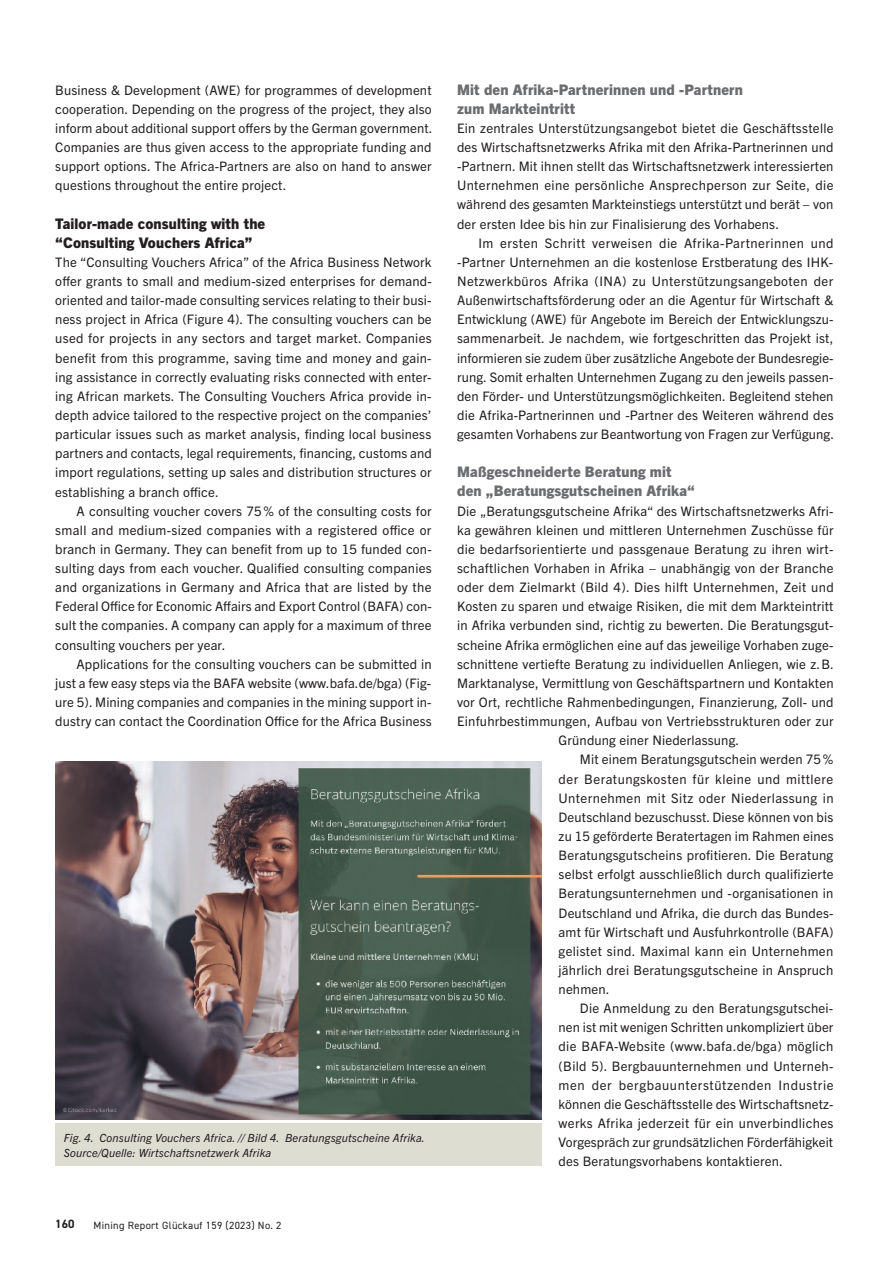
<style>
.page{position:relative;width:893px;height:1263px;background:#fff}
.page>*{position:absolute;margin:0;border:0;box-sizing:border-box;transform-origin:0 0}
.t1{font:800 14.7px/19.2px "Trade Gothic Next LT Pro";letter-spacing:.01em;color:#6c6d70}
.t2{font:800 14.7px/19.2px "Trade Gothic Next LT Pro";letter-spacing:.01em;color:#231f20}
.t3{font:13.2px/19.2px "Trade Gothic Next LT Pro";letter-spacing:.01em;color:#231f20;text-align:justify}
.t4{font:13.2px "Trade Gothic Next LT Pro";letter-spacing:.035em;color:#231f20}
.t5{font:13.2px "Trade Gothic Next LT Pro";letter-spacing:.03em;color:#231f20}
.t6{font:13.2px "Trade Gothic Next LT Pro";letter-spacing:.045em;color:#231f20}
.t7{font:700 12px "DIN2014";color:#231f20}
.t8{font:italic 11.25px/15px "Trade Gothic Next LT Pro";letter-spacing:.01em;color:#231f20}
.t9{font:10.5px "DIN2014";letter-spacing:.03em;color:#231f20}
</style>
<div class="page">
<img style="left:55px;top:761px;width:487px;height:358px">
<div style="left:55px;top:1123px;width:487px;height:43px;background:#deddd1"></div>
<p class="t3" style="left:55px;top:79px;width:379px">Business &amp; Development (AWE) for programmes of development cooperation. Depending on the progress of the project, they also inform about additional support offers by the German government.<br>Companies are thus given access to the appropriate funding and support options. The Africa-Partners are also on hand to answer questions throughout the entire project.</p>
<p class="t2" style="left:55px;top:213px;width:211px">Tailor-made consulting with the “Consulting Vouchers Africa”</p>
<p class="t3" style="left:55px;top:252px;width:378px">The “Consulting Vouchers Africa” of the Africa Business Network offer grants to small and medium-sized enterprises for demand&shy;oriented and tailor-made consulting services relating to their busi&shy;ness project in Africa (Figure 4). The consulting vouchers can be used for projects in any sectors and target market. Companies benefit from this programme, saving time and money and gain&shy;ing assistance in correctly evaluating risks connected with enter&shy;ing African markets. The Consulting Vouchers Africa provide in&shy;depth advice tailored to the respective project on the companies’ particular issues such as market analysis, finding local business partners and contacts, legal requirements, financing, customs and import regulations, setting up sales and distribution structures or establishing a branch office.</p>
<p class="t3" style="left:55px;top:500px;width:378px;text-indent:21px">A consulting voucher covers 75 % of the consulting costs for small and medium-sized companies with a registered office or branch in Germany. They can benefit from up to 15 funded con&shy;sulting days from each voucher. Qualified consulting companies and organizations in Germany and Africa that are listed by the Federal Office for Economic Affairs and Export Control (BAFA) con&shy;sult the companies. A company can apply for a maximum of three consulting vouchers per year.</p>
<p class="t3" style="left:55px;top:653px;width:378px;text-indent:21px">Applications for the consulting vouchers can be submitted in just a few easy steps via the BAFA website (www.bafa.de/bga) (Fig&shy;ure 5). Mining companies and companies in the mining support in&shy;dustry can contact the Coordination Office for the Africa Business</p>
<p class="t8" style="left:64px;top:1129px;width:363px">Fig. 4. Consulting Vouchers Africa. // Bild 4. Beratungsgutscheine Afrika.<br>Source/Quelle: Wirtschaftsnetzwerk Afrika</p>
<p class="t7" style="left:55px;top:1216px;width:21px">160</p>
<p class="t9" style="left:94px;top:1218px;width:189px">Mining Report Glückauf 159 (2023) No. 2</p>
<p class="t1" style="left:457px;top:79px;width:287px">Mit den Afrika-Partnerinnen und -Partnern zum Markteintritt</p>
<p class="t3" style="left:457px;top:118px;width:378px">Ein zentrales Unterstützungsangebot bietet die Geschäftsstelle des Wirtschaftsnetzwerks Afrika mit den Afrika-Partnerinnen und -Partnern. Mit ihnen stellt das Wirtschaftsnetzwerk interessierten Unternehmen eine persönliche Ansprechperson zur Seite, die während des gesamten Markteinstiegs unterstützt und berät − von der ersten Idee bis hin zur Finalisierung des Vorhabens.</p>
<p class="t3" style="left:457px;top:232px;width:378px;text-indent:21px">Im ersten Schritt verweisen die Afrika-Partnerinnen und -Partner Unternehmen an die kostenlose Erstberatung des IHK-Netzwerkbüros Afrika (INA) zu Unterstützungsangeboten der Außenwirtschaftsförderung oder an die Agentur für Wirtschaft &amp; Entwicklung (AWE) für Angebote im Bereich der Entwicklungszu&shy;sammenarbeit. Je nachdem, wie fortgeschritten das Projekt ist, informieren sie zudem über zusätzliche Angebote der Bundesregie&shy;rung. Somit erhalten Unternehmen Zugang zu den jeweils passen&shy;den Förder- und Unterstützungsmöglichkeiten. Begleitend stehen die Afrika-Partnerinnen und -Partner des Weiteren während des gesamten Vorhabens zur Beantwortung von Fragen zur Verfügung.</p>
<p class="t1" style="left:457px;top:461px;width:239px">Maßgeschneiderte Beratung mit den „Beratungsgutscheinen Afrika“</p>
<p class="t3" style="left:457px;top:500px;width:378px">Die „Beratungsgutscheine Afrika“ des Wirtschaftsnetzwerks Afri-</p>
<p class="t3" style="left:457px;top:519px;width:378px">ka gewähren kleinen und mittleren Unternehmen Zuschüsse für</p>
<p class="t3" style="left:457px;top:539px;width:378px">die bedarfsorientierte und passgenaue Beratung zu ihren wirt-</p>
<p class="t3" style="left:457px;top:558px;width:378px">schaftlichen Vorhaben in Afrika − unabhängig von der Branche</p>
<p class="t3" style="left:457px;top:577px;width:378px">oder dem Zielmarkt (Bild 4). Dies hilft Unternehmen, Zeit und</p>
<p class="t3" style="left:457px;top:596px;width:378px">Kosten zu sparen und etwaige Risiken, die mit dem Markteintritt</p>
<p class="t3" style="left:457px;top:615px;width:378px">in Afrika verbunden sind, richtig zu bewerten. Die Beratungsgut-</p>
<p class="t3" style="left:457px;top:634px;width:378px">scheine Afrika ermöglichen eine auf das jeweilige Vorhaben zuge-</p>
<p class="t3" style="left:457px;top:653px;width:378px">schnittene vertiefte Beratung zu individuellen Anliegen, wie z.B.</p>
<p class="t3" style="left:457px;top:672px;width:378px">Marktanalyse, Vermittlung von Geschäftspartnern und Kontakten</p>
<p class="t3" style="left:457px;top:692px;width:378px">vor Ort, rechtliche Rahmenbedingungen, Finanzierung, Zoll- und</p>
<p class="t3" style="left:457px;top:711px;width:378px">Einfuhrbestimmungen, Aufbau von Vertriebsstrukturen oder zur</p>
<p class="t3" style="left:559px;top:730px;width:182px">Gründung einer Niederlassung.</p>
<p class="t3" style="left:580px;top:749px;width:255px">Mit einem Beratungsgutschein werden 75 %</p>
<p class="t4" style="left:559px;top:769px;width:276px">der Beratungskosten für kleine und mittlere</p>
<p class="t5" style="left:559px;top:789px;width:276px">Unternehmen mit Sitz oder Niederlassung in</p>
<p class="t3" style="left:559px;top:806px;width:276px">Deutschland bezuschusst. Diese können von bis</p>
<p class="t3" style="left:559px;top:826px;width:276px">zu 15 geförderte Beratertagen im Rahmen eines</p>
<p class="t3" style="left:559px;top:845px;width:276px">Beratungsgutscheins profitieren. Die Beratung</p>
<p class="t3" style="left:559px;top:864px;width:276px">selbst erfolgt ausschließlich durch qualifizierte</p>
<p class="t3" style="left:559px;top:883px;width:276px">Beratungsunternehmen und -organisationen in</p>
<p class="t3" style="left:559px;top:902px;width:276px">Deutschland und Afrika, die durch das Bundes-</p>
<p class="t3" style="left:559px;top:921px;width:276px">amt für Wirtschaft und Ausfuhrkontrolle (BAFA)</p>
<p class="t3" style="left:559px;top:940px;width:276px">gelistet sind. Maximal kann ein Unternehmen</p>
<p class="t3" style="left:559px;top:960px;width:276px">jährlich drei Beratungsgutscheine in Anspruch</p>
<p class="t3" style="left:559px;top:979px;width:52px">nehmen.</p>
<p class="t3" style="left:580px;top:998px;width:255px">Die Anmeldung zu den Beratungsgutschei-</p>
<p class="t3" style="left:559px;top:1017px;width:276px">nen ist mit wenigen Schritten unkompliziert über</p>
<p class="t3" style="left:559px;top:1036px;width:276px">die BAFA-Website (www.bafa.de/bga) möglich</p>
<p class="t3" style="left:559px;top:1055px;width:276px">(Bild 5). Bergbauunternehmen und Unterneh-</p>
<p class="t6" style="left:559px;top:1076px;width:276px">men der bergbauunterstützenden Industrie</p>
<p class="t3" style="left:559px;top:1093px;width:276px">können die Geschäftsstelle des Wirtschaftsnetz-</p>
<p class="t3" style="left:559px;top:1113px;width:276px">werks Afrika jederzeit für ein unverbindliches</p>
<p class="t3" style="left:559px;top:1132px;width:276px">Vorgespräch zur grundsätzlichen Förderfähigkeit</p>
<p class="t3" style="left:559px;top:1151px;width:226px">des Beratungsvorhabens kontaktieren.</p>
</div>
